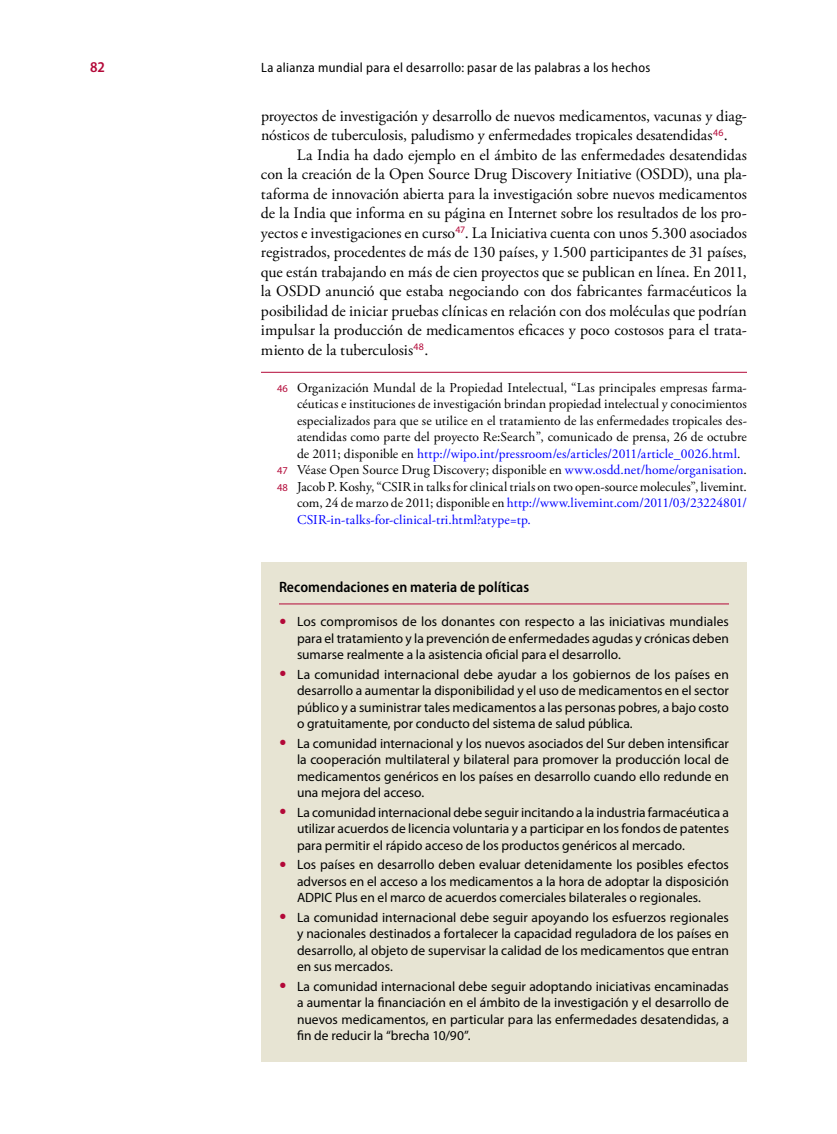
<style>
.page{position:relative;width:837px;height:1134px;background:#fff}
.page>*{position:absolute;margin:0;border:0;box-sizing:border-box;transform-origin:0 0}
.t1{font:15.9px/19.5px "Adobe Garamond Pro";letter-spacing:-.005em;color:#000}
.t2{font:600 semi-condensed 15px "Myriad Pro";letter-spacing:.005em;color:#000}
.t3{font:600 semi-condensed 15px "Myriad Pro";color:#b30838}
.t4{font:13.5px/16.5px "Myriad Pro";color:#000;text-align:justify}
.t5{font:13.5px "Adobe Garamond Pro";letter-spacing:.005em;color:#000}
.t6{font:13.5px "Adobe Garamond Pro";letter-spacing:.005em;color:#00f}
.t7{font:semi-condensed 13.5px "Myriad Pro";letter-spacing:.025em;color:#000}
.s1{font-family:"Myriad Pro";font-size:10.5px;color:#b30838}
.s2{color:#000}
.s3{color:#00f}
</style>
<div class="page">
<hr style="left:261px;top:372px;width:486px;height:1px;background:#b30838">
<div style="left:261px;top:562px;width:486px;height:500px;background:#e7e4d3"></div>
<hr style="left:279px;top:604px;width:450px;height:1px;background:#b30838">
<p class="t3" style="left:90px;top:59px;width:17px">82</p>
<p class="t7" style="left:261px;top:60px;width:391px">La alianza mundial para el desarrollo: pasar de las palabras a los hechos</p>
<p class="t1" style="left:261px;top:107px;width:487px">proyectos de investigación y desarrollo de nuevos medicamentos, vacunas y diag&shy;nósticos de tuberculosis, paludismo y enfermedades tropicales desatendidas<sup>46</sup>.</p>
<p class="t1" style="left:261px;top:146px;width:488px;text-align:justify;text-indent:36px">La India ha dado ejemplo en el ámbito de las enfermedades desatendidas con la creación de la Open Source Drug Discovery Initiative (OSDD), una pla&shy;taforma de innovación abierta para la investigación sobre nuevos medicamentos de la India que informa en su página en Internet sobre los resultados de los pro&shy;yectos e investigaciones en curso<sup>47</sup>. La Iniciativa cuenta con unos 5.300 asociados registrados, procedentes de más de 130 países, y 1.500 participantes de 31 países, que están trabajando en más de cien proyectos que se publican en línea. En 2011, la OSDD anunció que estaba negociando con dos fabricantes farmacéuticos la posibilidad de iniciar pruebas clínicas en relación con dos moléculas que podrían impulsar la producción de medicamentos eficaces y poco costosos para el trata&shy;miento de la tuberculosis<sup>48</sup>.</p>
<p class="t5" style="left:277px;top:379px;width:471px"><span class="s1">46</span> Organización Mundal de la Propiedad Intelectual, “Las principales empresas farma-</p>
<p class="t5" style="left:297px;top:396px;width:451px">céuticas e instituciones de investigación brindan propiedad intelectual y conocimientos</p>
<p class="t5" style="left:297px;top:412px;width:451px">especializados para que se utilice en el tratamiento de las enfermedades tropicales des-</p>
<p class="t5" style="left:297px;top:429px;width:451px">atendidas como parte del proyecto Re:Search”, comunicado de prensa, 26 de octubre</p>
<p class="t6" style="left:297px;top:445px;width:445px"><span class="s2">de 2011; disponible en</span> http://wipo.int/pressroom/es/articles/2011/article_0026.html<span class="s2">.</span></p>
<p class="t5" style="left:277px;top:462px;width:471px"><span class="s1">47</span> Véase Open Source Drug Discovery; disponible en <span class="s3">www.osdd.net/home/organisation</span>.</p>
<p class="t5" style="left:277px;top:478px;width:471px"><span class="s1">48</span> Jacob P. Koshy, “CSIR in talks for clinical trials on two open-source molecules”, livemint.</p>
<p class="t6" style="left:297px;top:495px;width:451px"><span class="s2">com, 24 de marzo de 2011; disponible en</span> http://www.livemint.com/2011/03/23224801/</p>
<p class="t6" style="left:297px;top:511px;width:235px">CSIR-in-talks-for-clinical-tri.html?atype=tp.</p>
<p class="t2" style="left:279px;top:578px;width:252px">Recomendaciones en materia de políticas</p>
<p class="t4" style="left:297px;top:613px;width:434px">Los compromisos de los donantes con respecto a las iniciativas mundiales para el tratamiento y la prevención de enfermedades agudas y crónicas deben sumarse realmente a la asistencia oficial para el desarrollo.</p>
<p class="t4" style="left:297px;top:666px;width:434px">La comunidad internacional debe ayudar a los gobiernos de los países en desarrollo a aumentar la disponibilidad y el uso de medicamentos en el sector público y a suministrar tales medicamentos a las personas pobres, a bajo costo o gratuitamente, por conducto del sistema de salud pública.</p>
<p class="t4" style="left:297px;top:735px;width:434px">La comunidad internacional y los nuevos asociados del Sur deben intensificar la cooperación multilateral y bilateral para promover la producción local de medicamentos genéricos en los países en desarrollo cuando ello redunde en una mejora del acceso.</p>
<p class="t4" style="left:297px;top:804px;width:434px">La comunidad internacional debe seguir incitando a la industria farmacéutica a utilizar acuerdos de licencia voluntaria y a participar en los fondos de patentes para permitir el rápido acceso de los productos genéricos al mercado.</p>
<p class="t4" style="left:297px;top:856px;width:433px">Los países en desarrollo deben evaluar detenidamente los posibles efectos adversos en el acceso a los medicamentos a la hora de adoptar la disposición ADPIC Plus en el marco de acuerdos comerciales bilaterales o regionales.</p>
<p class="t4" style="left:297px;top:909px;width:433px">La comunidad internacional debe seguir apoyando los esfuerzos regionales y nacionales destinados a fortalecer la capacidad reguladora de los países en desarrollo, al objeto de supervisar la calidad de los medicamentos que entran en sus mercados.</p>
<p class="t4" style="left:297px;top:978px;width:434px">La comunidad internacional debe seguir adoptando iniciativas encaminadas a aumentar la financiación en el ámbito de la investigación y el desarrollo de nuevos medicamentos, en particular para las enfermedades desatendidas, a fin de reducir la “brecha 10/90”.</p>
</div>
